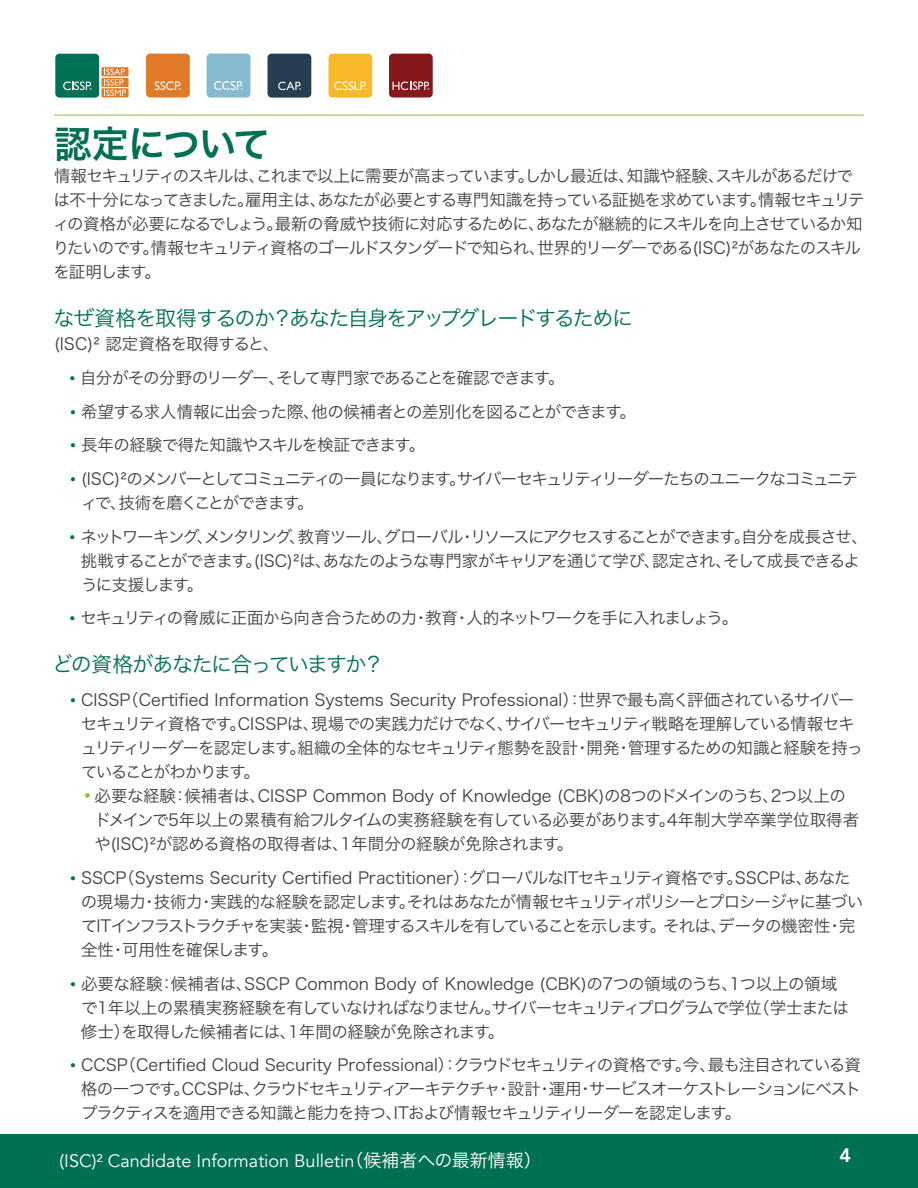
<style>
.page{position:relative;width:918px;height:1188px;background:#fff}
.page>*{position:absolute;margin:0;border:0;box-sizing:border-box;transform-origin:0 0}
.t1{font:37.5px "Hira Kaku Pro W6";letter-spacing:-.05em;color:#007054}
.t2{font:21px "Hira Kaku Pro W3";letter-spacing:-.07em;color:#007054}
.t3{font:800 19.5px "Avenir";color:#fff}
.t4{font:18px "Avenir";color:#fff}
.t5{font:16.5px/24px "Hira Kaku Pro W3";letter-spacing:-.055em;color:#414042}
.t6{font:16.5px/24px "Hira Kaku Pro W3";color:#414042}
.t7{font:16.5px/24px "Hira Kaku Pro W3";letter-spacing:-.03em;color:#414042}
.t8{font:16.5px/24px "Hira Kaku Pro W3";letter-spacing:-.08em;color:#414042}
.t9{font:16.5px/24px "Hira Kaku Pro W3";letter-spacing:-.1em;color:#414042}
.s1{font-family:"Hira Kaku Pro W6";font-size:21px;color:#007054}
.s2{font-family:"Hira Kaku Pro W6";font-size:24px;color:#8dc440}
.s3{font-family:"Hira Kaku Pro W3"}
</style>
<div class="page">
<div style="left:146px;top:54px;width:44px;height:44px;background:#e17b27;border-radius:4px"></div>
<svg style="left:155px;top:81px;width:26px;height:9px"></svg>
<div style="left:207px;top:54px;width:43px;height:44px;background:#86bace;border-radius:4px"></div>
<svg style="left:214px;top:81px;width:29px;height:9px"></svg>
<div style="left:268px;top:54px;width:43px;height:44px;background:#253e51;border-radius:4px"></div>
<svg style="left:278px;top:82px;width:23px;height:8px"></svg>
<div style="left:329px;top:54px;width:43px;height:44px;background:#f9b828;border-radius:4px"></div>
<svg style="left:334px;top:81px;width:33px;height:9px"></svg>
<div style="left:389px;top:54px;width:44px;height:44px;background:#86181a;border-radius:4px"></div>
<svg style="left:392px;top:82px;width:37px;height:8px"></svg>
<div style="left:55px;top:54px;width:44px;height:44px;background:#007155;border-radius:4px"></div>
<svg style="left:63px;top:81px;width:29px;height:9px"></svg>
<svg style="left:101px;top:67px;width:28px;height:9px"></svg>
<div style="left:101px;top:78px;width:28px;height:9px;background:#e17b27"></div>
<div style="left:101px;top:88px;width:28px;height:9px;background:#e17b27"></div>
<svg style="left:104px;top:69px;width:22px;height:27px"></svg>
<hr style="left:54px;top:115px;width:810px;height:1px;background:#8dc440">
<div style="left:0;top:1134px;width:918px;height:54px;background:#007054"></div>
<h1 class="t1" style="left:54px;top:110px;width:218px">認定について</h1>
<p class="t5" style="left:53px;top:163px;width:814px">情報セキュリティのスキルは、これまで以上に需要が高まっています。しかし最近は、知識や経験、スキルがあるだけでは不十分になってきました。雇用主は、あなたが必要とする専門知識を持っている証拠を求めています。情報セキュリティの資格が必要になるでしょう。最新の脅威や技術に対応するために、あなたが継続的にスキルを向上させているか知りたいのです。情報セキュリティ資格のゴールドスタンダードで知られ、世界的リーダーである(ISC)²があなたのスキルを証明します。</p>
<p class="t2" style="left:53px;top:300px;width:581px">なぜ資格を取得するのか？あなた自身をアップグレードするために</p>
<p class="t6" style="left:54px;top:331px;width:227px">(ISC)² 認定資格を取得すると、</p>
<p class="t5" style="left:67px;top:365px;width:499px"><span class="s1">•</span> 自分がその分野のリーダー、そして専門家であることを確認できます。</p>
<p class="t5" style="left:68px;top:398px;width:570px"><span class="s1">•</span> 希望する求人情報に出会った際、他の候補者との差別化を図ることができます。</p>
<p class="t5" style="left:68px;top:432px;width:359px"><span class="s1">•</span> 長年の経験で得た知識やスキルを検証できます。</p>
<p class="t9" style="left:81px;top:466px;width:779px;text-indent:-13px"><span class="s1">•</span> (ISC)²のメンバーとしてコミュニティの一員になります。サイバーセキュリティリーダーたちのユニークなコミュニティで、技術を磨くことができます。</p>
<p class="t8" style="left:81px;top:523px;width:788px;text-indent:-14px"><span class="s1">•</span> ネットワーキング、メンタリング、教育ツール、グローバル・リソースにアクセスすることができます。自分を成長させ、挑戦することができます。(ISC)²は、あなたのような専門家がキャリアを通じて学び、認定され、そして成長できるように支援します。</p>
<p class="t5" style="left:67px;top:605px;width:673px"><span class="s1">•</span> セキュリティの脅威に正面から向き合うための力・教育・人的ネットワークを手に入れましょう。</p>
<p class="t2" style="left:52px;top:646px;width:333px">どの資格があなたに合っていますか？</p>
<p class="t5" style="left:81px;top:687px;width:784px;text-indent:-13px"><span class="s1">•</span>CISSP（Certified Information Systems Security Professional）：世界で最も高く評価されているサイバーセキュリティ資格です。CISSPは、現場での実践力だけでなく、サイバーセキュリティ戦略を理解している情報セキュリティリーダーを認定します。組織の全体的なセキュリティ態勢を設計・開発・管理するための知識と経験を持っていることがわかります。</p>
<p class="t6" style="left:94px;top:783px;width:766px;text-indent:-13px"><span class="s2">•</span>必要な経験：候補者は、CISSP Common Body of Knowledge (CBK)の8つのドメインのうち、2つ以上のドメインで5年以上の累積有給フルタイムの実務経験を有している必要があります。4年制大学卒業学位取得者や(ISC)²が認める資格の取得者は、1年間分の経験が免除されます。</p>
<p class="t5" style="left:81px;top:865px;width:784px;text-indent:-13px"><span class="s1">•</span>SSCP（Systems Security Certified Practitioner）：グローバルなITセキュリティ資格です。SSCPは、あなたの現場力・技術力・実践的な経験を認定します。それはあなたが情報セキュリティポリシーとプロシージャに基づいてITインフラストラクチャを実装・監視・管理するスキルを有していることを示します。それは、データの機密性・完全性・可用性を確保します。</p>
<p class="t7" style="left:81px;top:970px;width:769px;text-indent:-13px"><span class="s1">•</span>必要な経験：候補者は、SSCP Common Body of Knowledge (CBK)の7つの領域のうち、1つ以上の領域で1年以上の累積実務経験を有していなければなりません。サイバーセキュリティプログラムで学位（学士または修士）を取得した候補者には、1年間の経験が免除されます。</p>
<p class="t5" style="left:81px;top:1052px;width:782px;text-align:justify;text-indent:-13px"><span class="s1">•</span>CCSP（Certified Cloud Security Professional）：クラウドセキュリティの資格です。今、最も注目されている資格の一つです。CCSPは、クラウドセキュリティアーキテクチャ・設計・運用・サービスオーケストレーションにベストプラクティスを適用できる知識と能力を持つ、ITおよび情報セキュリティリーダーを認定します。</p>
<p class="t4" style="left:60px;top:1150px;width:484px">(ISC)² Candidate Information Bulletin<span class="s3">（候補者への最新情報）</span></p>
<p class="t3" style="left:840px;top:1140px;width:13px">4</p>
</div>
